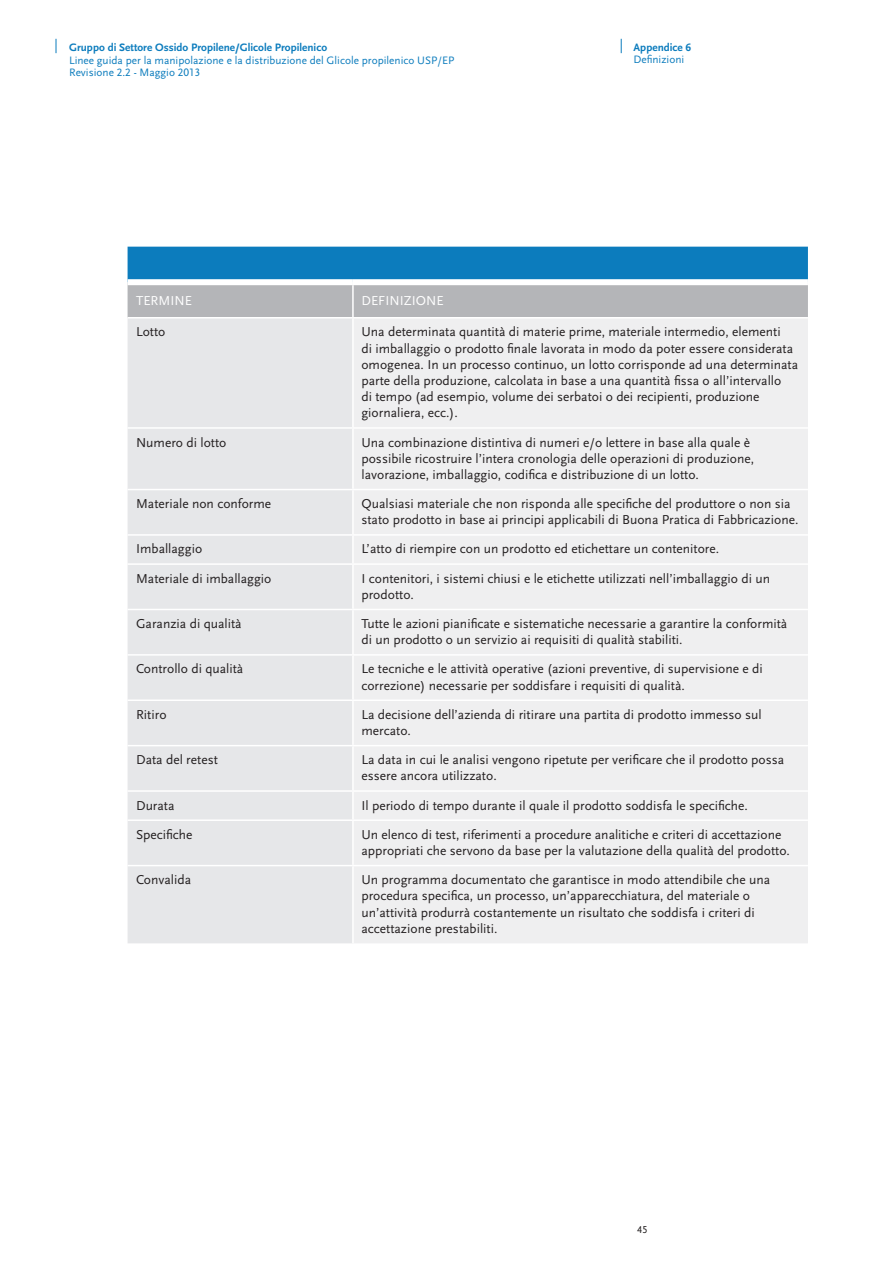
<style>
.page{position:relative;width:893px;height:1263px;background:#fff}
.page>*{position:absolute;margin:0;border:0;box-sizing:border-box;transform-origin:0 0}
.Table_Mat_XXX{font:13.5px/16.2px "Scala Sans";color:#231f20}
.Table_Mat_XXX-2{font:13.5px "Scala Sans";color:#fff}
.t1{font:11.25px/12.3px "Scala Sans";color:#0c7cbd}
.t2{font:700 11.25px "Scala Sans";color:#0c7cbd}
.t3{font:10.5px "Scala Sans Caps";color:#231f20}
.s1{font-family:"Scala Sans Caps"}
.s2{font-family:"Scala Sans Figures"}
</style>
<div class="page">
<svg style="left:56px;top:39px;width:1px;height:14px"></svg>
<svg style="left:621px;top:39px;width:1px;height:14px"></svg>
<svg style="left:128px;top:247px;width:680px;height:70px;background:#6098ba"></svg>
<div style="left:128px;top:318px;width:224px;height:625px;background:#e6e7e9"></div>
<div style="left:354px;top:319px;width:454px;height:624px;background:#efeff0"></div>
<div style="left:128px;top:279px;width:225px;height:6px;background:#fff"></div>
<div style="left:353px;top:279px;width:455px;height:6px;background:#fff"></div>
<hr style="left:352px;top:285px;width:2px;height:32px;background:#fff">
<hr style="left:128px;top:427px;width:225px;height:2px;background:#fff">
<hr style="left:353px;top:427px;width:455px;height:2px;background:#fff">
<hr style="left:128px;top:489px;width:225px;height:1px;background:#fff">
<hr style="left:353px;top:489px;width:455px;height:1px;background:#fff">
<hr style="left:128px;top:534px;width:225px;height:2px;background:#fff">
<hr style="left:353px;top:534px;width:455px;height:2px;background:#fff">
<hr style="left:128px;top:563px;width:225px;height:2px;background:#fff">
<hr style="left:353px;top:563px;width:455px;height:2px;background:#fff">
<hr style="left:128px;top:609px;width:225px;height:1px;background:#fff">
<hr style="left:353px;top:609px;width:455px;height:1px;background:#fff">
<hr style="left:128px;top:654px;width:225px;height:2px;background:#fff">
<hr style="left:353px;top:654px;width:455px;height:2px;background:#fff">
<hr style="left:128px;top:699px;width:225px;height:2px;background:#fff">
<hr style="left:353px;top:699px;width:455px;height:2px;background:#fff">
<hr style="left:128px;top:745px;width:225px;height:1px;background:#fff">
<hr style="left:353px;top:745px;width:455px;height:1px;background:#fff">
<hr style="left:128px;top:790px;width:225px;height:2px;background:#fff">
<hr style="left:353px;top:790px;width:455px;height:2px;background:#fff">
<hr style="left:128px;top:819px;width:225px;height:2px;background:#fff">
<hr style="left:353px;top:819px;width:455px;height:2px;background:#fff">
<hr style="left:128px;top:865px;width:225px;height:1px;background:#fff">
<hr style="left:353px;top:865px;width:455px;height:1px;background:#fff">
<p class="t2" style="left:69px;top:41px;width:260px">Gruppo di Settore Ossido Propilene/Glicole Propilenico</p>
<p class="t1" style="left:69px;top:54px;width:387px">Linee guida per la manipolazione e la distribuzione del Glicole propilenico USP/EP<br>Revisione <span class="s1">2.2</span> - Maggio <span class="s1">2013</span></p>
<p class="t2" style="left:634px;top:41px;width:59px">Appendice <span class="s2">6</span></p>
<p class="t1" style="left:634px;top:54px;width:52px">Definizioni</p>
<p class="Table_Mat_XXX-2" style="left:136px;top:293px;width:57px">TERMINE</p>
<p class="Table_Mat_XXX-2" style="left:361px;top:293px;width:84px">DEFINIZIONE</p>
<p class="Table_Mat_XXX" style="left:136px;top:324px;width:31px">Lotto</p>
<p class="Table_Mat_XXX" style="left:361px;top:324px;width:438px">Una determinata quantità di materie prime, materiale intermedio, elementi<br>di imballaggio o prodotto finale lavorata in modo da poter essere considerata omogenea. In un processo continuo, un lotto corrisponde ad una determinata parte della produzione, calcolata in base a una quantità fissa o all’intervallo<br>di tempo (ad esempio, volume dei serbatoi o dei recipienti, produzione giornaliera, ecc.).</p>
<p class="Table_Mat_XXX" style="left:136px;top:434px;width:92px">Numero di lotto</p>
<p class="Table_Mat_XXX" style="left:361px;top:434px;width:394px">Una combinazione distintiva di numeri e/o lettere in base alla quale è possibile ricostruire l’intera cronologia delle operazioni di produzione, lavorazione, imballaggio, codifica e distribuzione di un lotto.</p>
<p class="Table_Mat_XXX" style="left:136px;top:496px;width:137px">Materiale non conforme</p>
<p class="Table_Mat_XXX" style="left:361px;top:496px;width:438px">Qualsiasi materiale che non risponda alle specifiche del produttore o non sia stato prodotto in base ai principi applicabili di Buona Pratica di Fabbricazione.</p>
<p class="Table_Mat_XXX" style="left:136px;top:541px;width:68px">Imballaggio</p>
<p class="Table_Mat_XXX" style="left:361px;top:541px;width:359px">L’atto di riempire con un prodotto ed etichettare un contenitore.</p>
<p class="Table_Mat_XXX" style="left:136px;top:570px;width:137px">Materiale di imballaggio</p>
<p class="Table_Mat_XXX" style="left:361px;top:570px;width:410px">I contenitori, i sistemi chiusi e le etichette utilizzati nell’imballaggio di un prodotto.</p>
<p class="Table_Mat_XXX" style="left:136px;top:616px;width:107px">Garanzia di qualità</p>
<p class="Table_Mat_XXX" style="left:361px;top:616px;width:427px">Tutte le azioni pianificate e sistematiche necessarie a garantire la conformità di un prodotto o un servizio ai requisiti di qualità stabiliti.</p>
<p class="Table_Mat_XXX" style="left:136px;top:661px;width:109px">Controllo di qualità</p>
<p class="Table_Mat_XXX" style="left:361px;top:661px;width:403px">Le tecniche e le attività operative (azioni preventive, di supervisione e di correzione) necessarie per soddisfare i requisiti di qualità.</p>
<p class="Table_Mat_XXX" style="left:136px;top:706px;width:32px">Ritiro</p>
<p class="Table_Mat_XXX" style="left:361px;top:706px;width:402px">La decisione dell’azienda di ritirare una partita di prodotto immesso sul mercato.</p>
<p class="Table_Mat_XXX" style="left:136px;top:752px;width:83px">Data del retest</p>
<p class="Table_Mat_XXX" style="left:361px;top:752px;width:424px">La data in cui le analisi vengono ripetute per verificare che il prodotto possa essere ancora utilizzato.</p>
<p class="Table_Mat_XXX" style="left:136px;top:797px;width:40px">Durata</p>
<p class="Table_Mat_XXX" style="left:361px;top:797px;width:388px">Il periodo di tempo durante il quale il prodotto soddisfa le specifiche.</p>
<p class="Table_Mat_XXX" style="left:136px;top:826px;width:58px">Specifiche</p>
<p class="Table_Mat_XXX" style="left:361px;top:826px;width:430px">Un elenco di test, riferimenti a procedure analitiche e criteri di accettazione appropriati che servono da base per la valutazione della qualità del prodotto.</p>
<p class="Table_Mat_XXX" style="left:136px;top:872px;width:57px">Convalida</p>
<p class="Table_Mat_XXX" style="left:361px;top:872px;width:410px">Un programma documentato che garantisce in modo attendibile che una procedura specifica, un processo, un’apparecchiatura, del materiale o un’attività produrrà costantemente un risultato che soddisfa i criteri di accettazione prestabiliti.</p>
<p class="t3" style="left:637px;top:1224px;width:12px">45</p>
</div>
